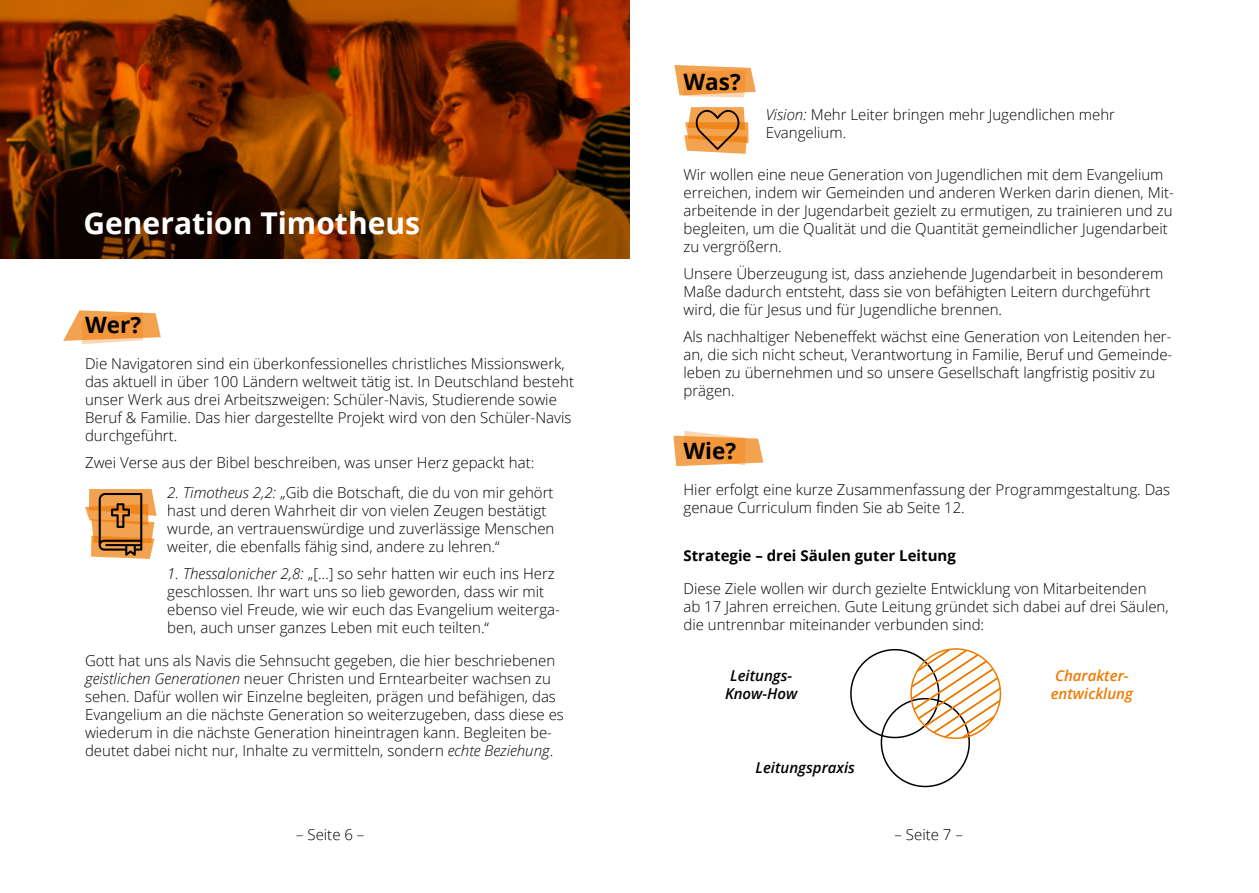
<style>
.page{position:relative;width:1259px;height:893px;background:#fff}
.page>*{position:absolute;margin:0;border:0;box-sizing:border-box;transform-origin:0 0}
.t1{font:700 30px "Open Sans";color:#fff}
.t2{font:700 22.5px "Open Sans";color:#000}
.t3{font:300 15px/18px "Open Sans";color:#000}
.t4{font:700 15px "Open Sans";color:#000}
.t5{font:italic 600 15px/18px "Open Sans";color:#000;text-align:center}
.t6{font:italic 600 15px/18px "Open Sans";color:#ef7a00}
.s1{font-style:italic}
</style>
<div class="page">
<svg style="left:673px;top:431px;width:90px;height:35px"></svg>
<svg style="left:674px;top:65px;width:82px;height:32px;background:#f4ac63"></svg>
<svg style="left:63px;top:310px;width:98px;height:34px"></svg>
<svg style="left:850px;top:649px;width:150px;height:138px"></svg>
<div style="left:910px;top:648px;width:91px;height:91px;border:2px solid #ef7a00;border-radius:50%"></div>
<img style="left:0;top:0;width:629px;height:258px">
<svg style="left:85px;top:489px;width:72px;height:70px;background:#d09356"></svg>
<svg style="left:684px;top:107px;width:64px;height:47px;background:#e09a52"></svg>
<h1 class="t1" style="left:83px;top:202px;width:338px">Generation Timotheus</h1>
<h2 class="t2" style="left:85px;top:309px;width:58px">Wer?</h2>
<p class="t3" style="left:85px;top:354px;width:490px">Die Navigatoren sind ein überkonfessionelles christliches Missionswerk, das aktuell in über 100 Ländern weltweit tätig ist. In Deutschland besteht unser Werk aus drei Arbeitszweigen: Schüler-Navis, Studierende sowie Beruf &amp; Familie. Das hier dargestellte Projekt wird von den Schüler-Navis durchgeführt.</p>
<p class="t3" style="left:85px;top:453px;width:451px">Zwei Verse aus der Bibel beschreiben, was unser Herz gepackt hat:</p>
<p class="t3" style="left:167px;top:483px;width:389px"><span class="s1">2. Timotheus 2,2:</span> „Gib die Botschaft, die du von mir gehört hast und deren Wahrheit dir von vielen Zeugen bestätigt wurde, an vertrauenswürdige und zuverlässige Menschen weiter, die ebenfalls fähig sind, andere zu lehren.“</p>
<p class="t3" style="left:167px;top:564px;width:394px"><span class="s1">1. Thessalonicher 2,8:</span> „[…] so sehr hatten wir euch ins Herz geschlossen. Ihr wart uns so lieb geworden, dass wir mit ebenso viel Freude, wie wir euch das Evangelium weiterga&shy;ben, auch unser ganzes Leben mit euch teilten.“</p>
<p class="t3" style="left:85px;top:651px;width:480px">Gott hat uns als Navis die Sehnsucht gegeben, die hier beschriebenen <span class="s1">geistlichen Generationen</span> neuer Christen und Erntearbeiter wachsen zu sehen. Dafür wollen wir Einzelne begleiten, prägen und befähigen, das Evangelium an die nächste Generation so weiterzugeben, dass diese es wiederum in die nächste Generation hineintragen kann. Begleiten be&shy;deutet dabei nicht nur, Inhalte zu vermitteln, sondern <span class="s1">echte Beziehung</span>.</p>
<h2 class="t2" style="left:683px;top:66px;width:59px">Was?</h2>
<p class="t3" style="left:765px;top:105px;width:351px"><span class="s1">Vision:</span> Mehr Leiter bringen mehr Jugendlichen mehr<br>Evangelium.</p>
<p class="t3" style="left:683px;top:165px;width:492px">Wir wollen eine neue Generation von Jugendlichen mit dem Evangelium erreichen, indem wir Gemeinden und anderen Werken darin dienen, Mit&shy;arbeitende in der Jugendarbeit gezielt zu ermutigen, zu trainieren und zu begleiten, um die Qualität und die Quantität gemeindlicher Jugendarbeit zu vergrößern.</p>
<p class="t3" style="left:683px;top:264px;width:481px">Unsere Überzeugung ist, dass anziehende Jugendarbeit in besonderem<br>Maße dadurch entsteht, dass sie von befähigten Leitern durchgeführt wird, die für Jesus und für Jugendliche brennen.</p>
<p class="t3" style="left:683px;top:327px;width:490px">Als nachhaltiger Nebeneffekt wächst eine Generation von Leitenden her&shy;an, die sich nicht scheut, Verantwortung in Familie, Beruf und Gemeinde&shy;leben zu übernehmen und so unsere Gesellschaft langfristig positiv zu prägen.</p>
<h2 class="t2" style="left:683px;top:435px;width:54px">Wie?</h2>
<p class="t3" style="left:683px;top:480px;width:488px">Hier erfolgt eine kurze Zusammenfassung der Programmgestaltung. Das genaue Curriculum finden Sie ab Seite 12.</p>
<p class="t4" style="left:683px;top:545px;width:274px">Strategie – drei Säulen guter Leitung</p>
<p class="t3" style="left:683px;top:579px;width:487px">Diese Ziele wollen wir durch gezielte Entwicklung von Mitarbeitenden<br>ab 17 Jahren erreichen. Gute Leitung gründet sich dabei auf drei Säulen, die untrennbar miteinander verbunden sind:</p>
<p class="t5" style="left:725px;top:666px;width:74px">Leitungs-<br>Know-How</p>
<p class="t5" style="left:755px;top:759px;width:101px">Leitungspraxis</p>
<p class="t6" style="left:1050px;top:666px;width:84px">Charakter&shy;entwicklung</p>
<p class="t3" style="left:296px;top:825px;width:70px">– Seite 6 –</p>
<p class="t3" style="left:894px;top:825px;width:70px">– Seite 7 –</p>
</div>
